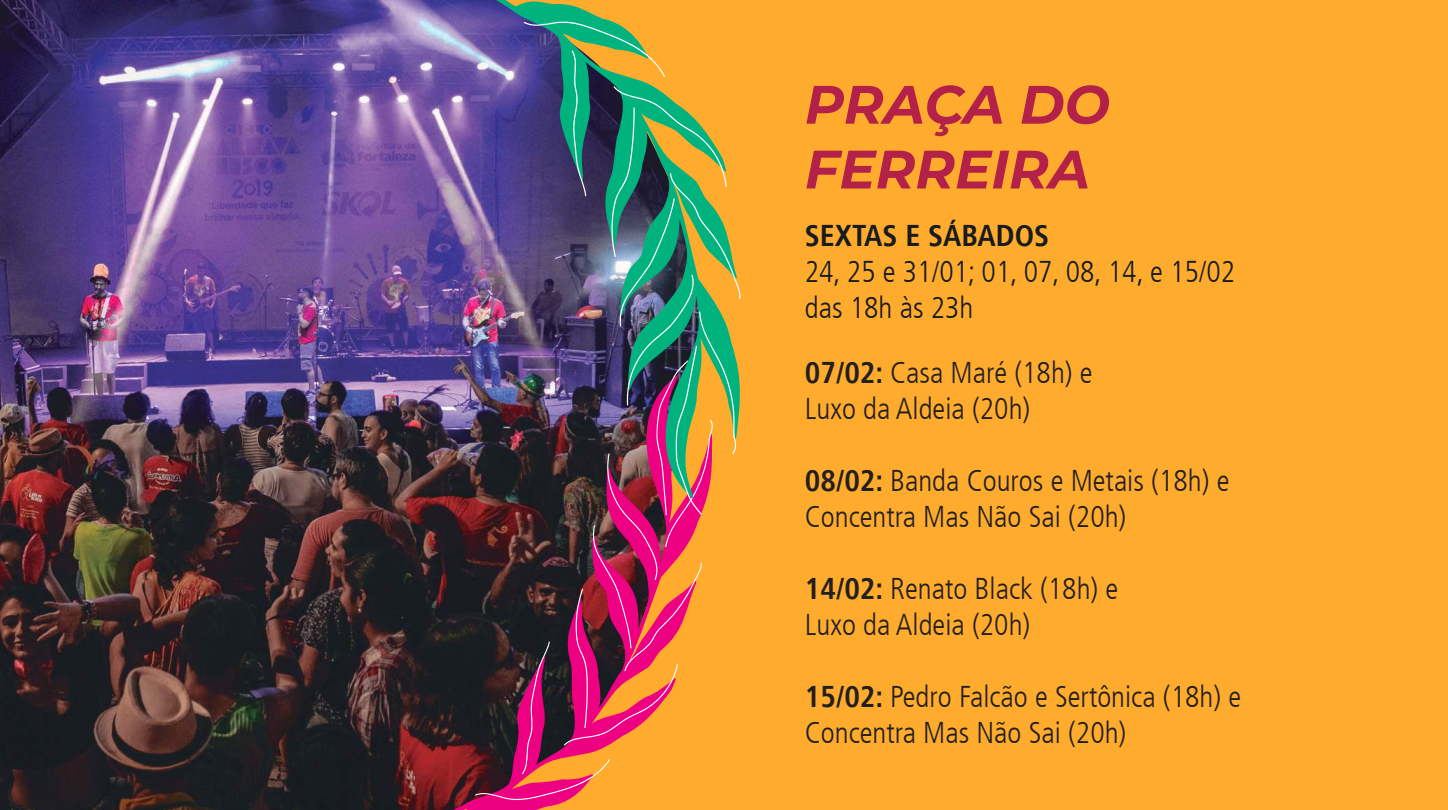
<style>
.page{position:relative;width:1448px;height:810px;background:#fff}
.page>*{position:absolute;margin:0;border:0;box-sizing:border-box;transform-origin:0 0}
.t1{font:italic 700 54px/64.8px "Montserrat";color:#b32148}
.t2{font:300 condensed 30px/36px "Frutiger LT";color:#241f1f}
.t3{font:300 condensed 30px/36px "Frutiger LT";color:#181b1f}
.t4{font:700 condensed 30px "Frutiger LT";color:#181b1f}
.s1{font-weight:700}
</style>
<div class="page">
<div style="left:1px;top:0;width:1447px;height:810px;background:#ffac2e"></div>
<img style="left:0;top:0;width:436px;height:810px">
<img style="left:387px;top:374px;width:181px;height:436px">
<img style="left:436px;top:0;width:175px;height:499px">
<img style="left:474px;top:21px;width:267px;height:779px">
<h1 class="t1" style="left:805px;top:69px;width:307px">PRAÇA DO<br>FERREIRA</h1>
<p class="t4" style="left:805px;top:218px;width:246px">SEXTAS E SÁBADOS</p>
<p class="t3" style="left:805px;top:254px;width:432px">24, 25 e 31/01; 01, 07, 08, 14, e 15/02 das 18h às 23h</p>
<p class="t2" style="left:805px;top:355px;width:289px"><span class="s1">07/02:</span> Casa Maré (18h) e<br>Luxo da Aldeia (20h)</p>
<p class="t2" style="left:805px;top:463px;width:426px"><span class="s1">08/02:</span> Banda Couros e Metais (18h) e<br>Concentra Mas Não Sai (20h)</p>
<p class="t2" style="left:805px;top:571px;width:315px"><span class="s1">14/02:</span> Renato Black (18h) e<br>Luxo da Aldeia (20h)</p>
<p class="t2" style="left:805px;top:679px;width:438px"><span class="s1">15/02:</span> Pedro Falcão e Sertônica (18h) e<br>Concentra Mas Não Sai (20h)</p>
</div>
